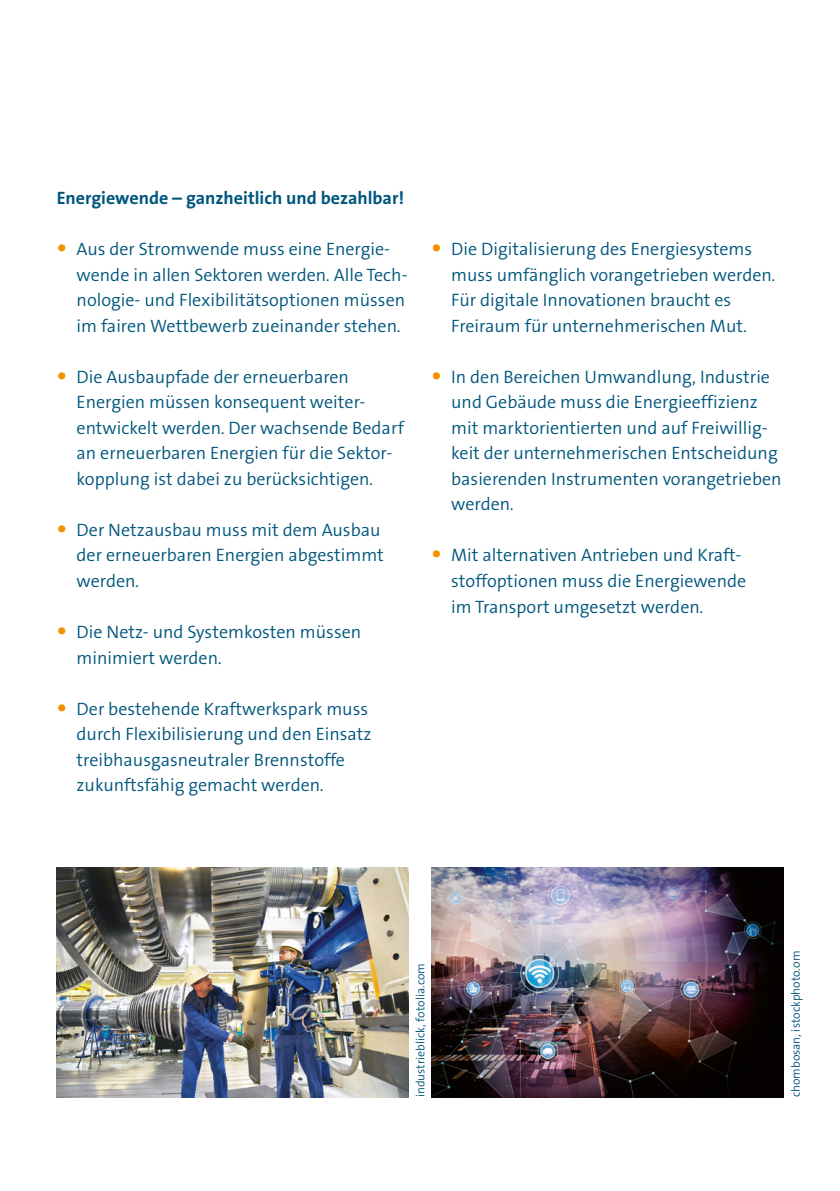
<style>
.page{position:relative;width:840px;height:1191px;background:#fff}
.page>*{position:absolute;margin:0;border:0;box-sizing:border-box;transform-origin:0 0}
.t1{font:300 18px/25.6px "The Sans B Plus W4";color:#00567d}
.t2{font:700 18px "The Sans B Plus W7";color:#00567d}
.t3{font:300 12px "The Sans B Plus W4";color:#00567d}
.s1{font-family:"The Sans B Plus W7";font-weight:700;font-size:24px;color:#f39100}
</style>
<div class="page">
<img style="left:57px;top:867px;width:351px;height:230px">
<img style="left:431px;top:867px;width:351px;height:230px">
<p class="t2" style="left:57px;top:186px;width:349px">Energiewende – ganzheitlich und bezahlbar!</p>
<p class="t1" style="left:77px;top:236px;width:332px;text-indent:-20px"><span class="s1">•</span> Aus der Stromwende muss eine Energie&shy;wende in allen Sektoren werden. Alle Tech&shy;nologie- und Flexibilitätsoptionen müssen im fairen Wettbewerb zueinander stehen.</p>
<p class="t1" style="left:77px;top:364px;width:329px;text-indent:-20px"><span class="s1">•</span> Die Ausbaupfade der erneuerbaren Energien müssen konsequent weiter&shy;entwickelt werden. Der wachsende Bedarf an erneuerbaren Energien für die Sektor&shy;kopplung ist dabei zu berücksichtigen.</p>
<p class="t1" style="left:77px;top:517px;width:308px;text-indent:-20px"><span class="s1">•</span> Der Netzausbau muss mit dem Ausbau der erneuerbaren Energien abgestimmt werden.</p>
<p class="t1" style="left:77px;top:619px;width:286px;text-indent:-20px"><span class="s1">•</span> Die Netz- und Systemkosten müssen minimiert werden.</p>
<p class="t1" style="left:77px;top:696px;width:296px;text-indent:-20px"><span class="s1">•</span> Der bestehende Kraftwerkspark muss durch Flexibilisierung und den Einsatz treibhausgasneutraler Brennstoffe zukunftsfähig gemacht werden.</p>
<p class="t1" style="left:451px;top:236px;width:325px;text-indent:-20px"><span class="s1">•</span> Die Digitalisierung des Energiesystems muss umfänglich vorangetrieben werden.<br>Für digitale Innovationen braucht es Freiraum für unternehmerischen Mut.</p>
<p class="t1" style="left:451px;top:364px;width:331px;text-indent:-20px"><span class="s1">•</span> In den Bereichen Umwandlung, Industrie und Gebäude muss die Energieeffizienz mit marktorientierten und auf Freiwillig&shy;keit der unternehmerischen Entscheidung basierenden Instrumenten vorangetrieben werden.</p>
<p class="t1" style="left:451px;top:542px;width:296px;text-indent:-20px"><span class="s1">•</span> Mit alternativen Antrieben und Kraft&shy;stoffoptionen muss die Energiewende im Transport umgesetzt werden.</p>
<p class="t3" style="left:412px;top:1097px;width:136px;rotate:-90deg">industrieblick, fotolia.com</p>
<p class="t3" style="left:787px;top:1097px;width:148px;rotate:-90deg">chombosan, istockphoto.om</p>
</div>
